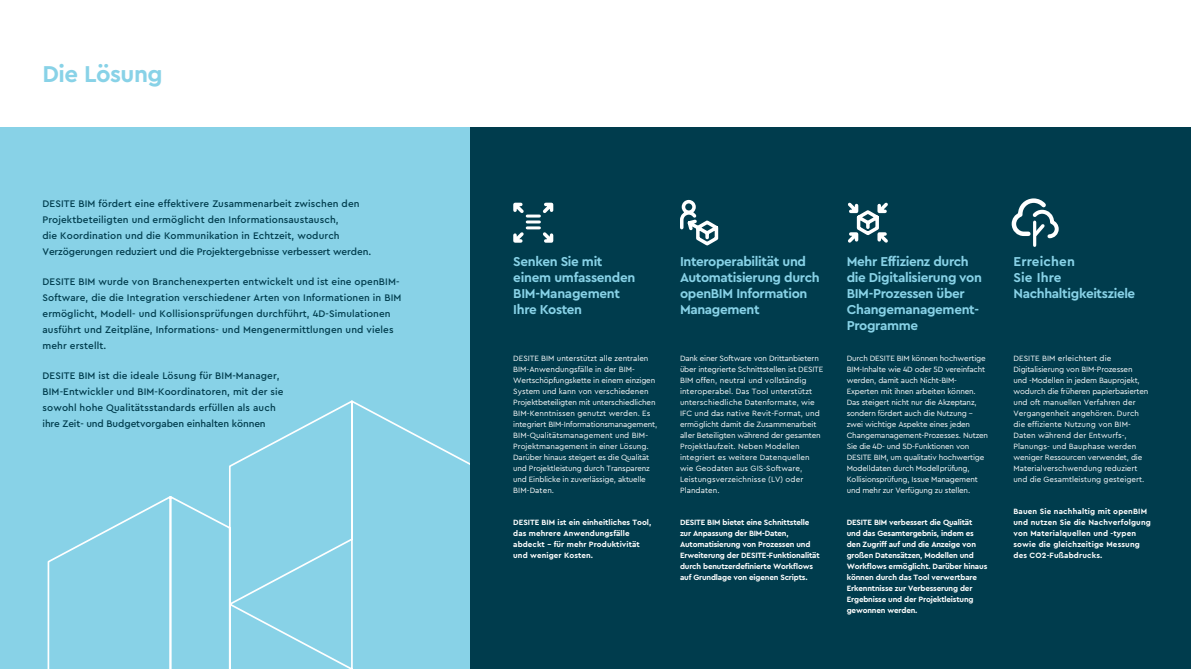
<style>
.page{position:relative;width:1191px;height:669px;background:#fff}
.page>*{position:absolute;margin:0;border:0;box-sizing:border-box;transform-origin:0 0}
.t1{font:700 24px "Cera Pro";letter-spacing:-.02em;color:#88d2e7}
.Body_copy{font:700 13.5px/16px "Cera Pro";letter-spacing:-.025em;color:#88d2e7}
.Body_copy-2{font:500 10px/16px "Cera Pro";letter-spacing:.01em;color:#003c4d}
.Body_copy-3{font:8px/11px "Cera Pro";letter-spacing:-.02em;color:#fff}
.Body_copy-4{font:700 8px/11px "Cera Pro";letter-spacing:-.02em;color:#fff}
.Body_copy-5{font:8px/11px "Cera Pro";letter-spacing:.01em;color:#fff}
.Body_copy-6{font:8px/11px "Cera Pro";color:#fff}
.Body_copy-7{font:700 8px/11px "Cera Pro";letter-spacing:.02em;color:#fff}
.Body_copy-8{font:700 8px/11px "Cera Pro";letter-spacing:.01em;color:#fff}
</style>
<div class="page">
<div style="left:0;top:128px;width:471px;height:541px;background:#88d2e7"></div>
<svg style="left:47px;top:399px;width:424px;height:270px"></svg>
<div style="left:471px;top:128px;width:720px;height:541px;background:#003c4d"></div>
<svg style="left:513px;top:202px;width:41px;height:41px"></svg>
<svg style="left:680px;top:199px;width:39px;height:47px"></svg>
<svg style="left:848px;top:202px;width:40px;height:41px"></svg>
<hr style="left:1033px;top:222px;width:3px;height:23px;background:#fff">
<svg style="left:1011px;top:198px;width:48px;height:42px"></svg>
<p class="t1" style="left:43px;top:58px;width:122px">Die Lösung</p>
<p class="Body_copy-2" style="left:43px;top:195px;width:330px">DESITE BIM fördert eine effektivere Zusammenarbeit zwischen den Projektbeteiligten und ermöglicht den Informationsaustausch,<br>die Koordination und die Kommunikation in Echtzeit, wodurch Verzögerungen reduziert und die Projektergebnisse verbessert werden.</p>
<p class="Body_copy-2" style="left:43px;top:273px;width:360px">DESITE BIM wurde von Branchenexperten entwickelt und ist eine openBIM-Software, die die Integration verschiedener Arten von Informationen in BIM ermöglicht, Modell- und Kollisionsprüfungen durchführt, 4D-Simulationen ausführt und Zeitpläne, Informations- und Mengenermittlungen und vieles mehr erstellt.</p>
<p class="Body_copy-2" style="left:43px;top:367px;width:242px">DESITE BIM ist die ideale Lösung für BIM-Manager, BIM-Entwickler und BIM-Koordinatoren, mit der sie sowohl hohe Qualitätsstandards erfüllen als auch ihre Zeit- und Budgetvorgaben einhalten können</p>
<p class="Body_copy" style="left:513px;top:253px;width:124px">Senken Sie mit einem umfassenden<br>BIM-Management<br>Ihre Kosten</p>
<p class="Body_copy" style="left:680px;top:253px;width:141px">Interoperabilität und<br>Automatisierung durch openBIM Information<br>Management</p>
<p class="Body_copy" style="left:846px;top:253px;width:137px">Mehr Effizienz durch die Digitalisierung von<br>BIM-Prozessen über<br>Changemanagement-<br>Programme</p>
<p class="Body_copy" style="left:1013px;top:253px;width:123px">Erreichen<br>Sie Ihre<br>Nachhaltigkeitsziele</p>
<p class="Body_copy-3" style="left:513px;top:352px;width:146px">DESITE BIM unterstützt alle zentralen BIM-Anwendungsfälle in der BIM-Wertschöpfungskette in einem einzigen System und kann von verschiedenen Projektbeteiligten mit unterschiedlichen BIM-Kenntnissen genutzt werden. Es integriert BIM-Informationsmanagement, BIM-Qualitätsmanagement und BIM-Projektmanagement in einer Lösung.<br>Darüber hinaus steigert es die Qualität und Projektleistung durch Transparenz und Einblicke in zuverlässige, aktuelle BIM-Daten.</p>
<p class="Body_copy-8" style="left:513px;top:516px;width:139px">DESITE BIM ist ein einheitliches Tool, das mehrere Anwendungsfälle abdeckt - für mehr Produktivität und weniger Kosten.</p>
<p class="Body_copy-5" style="left:680px;top:352px;width:145px">Dank einer Software von Drittanbietern über integrierte Schnittstellen ist DESITE BIM offen, neutral und vollständig interoperabel. Das Tool unterstützt unterschiedliche Datenformate, wie IFC und das native Revit-Format, und ermöglicht damit die Zusammenarbeit aller Beteiligten während der gesamten Projektlaufzeit. Neben Modellen integriert es weitere Datenquellen wie Geodaten aus GIS-Software, Leistungsverzeichnisse (LV) oder Plandaten.</p>
<p class="Body_copy-4" style="left:680px;top:516px;width:141px">DESITE BIM bietet eine Schnittstelle zur Anpassung der BIM-Daten, Automatisierung von Prozessen und Erweiterung der DESITE-Funktionalität durch benutzerdefinierte Workflows auf Grundlage von eigenen Scripts.</p>
<p class="Body_copy-3" style="left:846px;top:352px;width:143px">Durch DESITE BIM können hochwertige BIM-Inhalte wie 4D oder 5D vereinfacht werden, damit auch Nicht-BIM-Experten mit ihnen arbeiten können.<br>Das steigert nicht nur die Akzeptanz, sondern fördert auch die Nutzung – zwei wichtige Aspekte eines jeden Changemanagement-Prozesses. Nutzen Sie die 4D- und 5D-Funktionen von DESITE BIM, um qualitativ hochwertige Modelldaten durch Modellprüfung, Kollisionsprüfung, Issue Management und mehr zur Verfügung zu stellen.</p>
<p class="Body_copy-4" style="left:846px;top:516px;width:142px">DESITE BIM verbessert die Qualität und das Gesamtergebnis, indem es den Zugriff auf und die Anzeige von großen Datensätzen, Modellen und Workflows ermöglicht. Darüber hinaus können durch das Tool verwertbare Erkenntnisse zur Verbesserung der Ergebnisse und der Projektleistung gewonnen werden.</p>
<p class="Body_copy-6" style="left:1013px;top:352px;width:136px">DESITE BIM erleichtert die Digitalisierung von BIM-Prozessen<br>und -Modellen in jedem Bauprojekt, wodurch die früheren papierbasierten und oft manuellen Verfahren der Vergangenheit angehören. Durch die effiziente Nutzung von BIM-Daten während der Entwurfs-, Planungs- und Bauphase werden weniger Ressourcen verwendet, die Materialverschwendung reduziert und die Gesamtleistung gesteigert.</p>
<p class="Body_copy-7" style="left:1013px;top:505px;width:139px">Bauen Sie nachhaltig mit openBIM und nutzen Sie die Nachverfolgung von Materialquellen und -typen sowie die gleichzeitige Messung des CO2-Fußabdrucks.</p>
</div>
